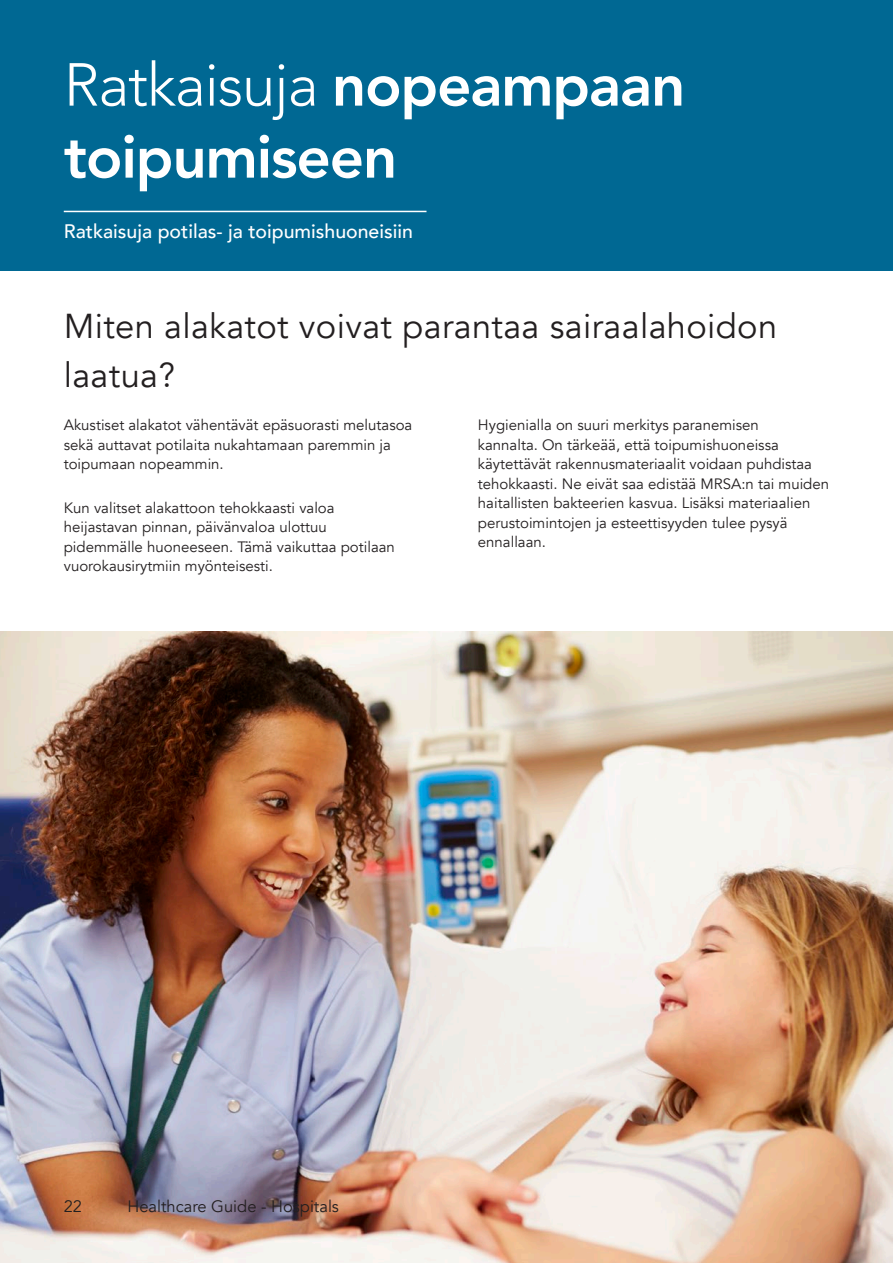
<style>
.page{position:relative;width:893px;height:1263px;background:#fff}
.page>*{position:absolute;margin:0;border:0;box-sizing:border-box;transform-origin:0 0}
.t1{font:800 60px/72px "Avenir";letter-spacing:-.02em;color:#fff}
.t2{font:34.5px/48.3px "Avenir";letter-spacing:.01em;color:#231f20}
.t3{font:500 19.5px "Avenir";color:#fff}
.t4{font:16.5px "Avenir";color:#231f20}
.t5{font:15px/19.5px "Avenir";color:#231f20}
.s1{font-weight:300}
</style>
<div class="page">
<div style="left:0;top:0;width:893px;height:270px;background:#006893"></div>
<hr style="left:64px;top:211px;width:362px;height:1px;background:#fff">
<img style="left:0;top:632px;width:893px;height:631px">
<h1 class="t1" style="left:64px;top:49px;width:623px"><span class="s1">Ratkaisuja</span> nopeampaan toipumiseen</h1>
<h3 class="t3" style="left:64px;top:214px;width:351px">Ratkaisuja potilas- ja toipumishuoneisiin</h3>
<h2 class="t2" style="left:64px;top:303px;width:715px">Miten alakatot voivat parantaa sairaalahoidon laatua?</h2>
<p class="t5" style="left:64px;top:416px;width:350px">Akustiset alakatot vähentävät epäsuorasti melutasoa sekä auttavat potilaita nukahtamaan paremmin ja toipumaan nopeammin.</p>
<p class="t5" style="left:64px;top:498px;width:333px">Kun valitset alakattoon tehokkaasti valoa heijastavan pinnan, päivänvaloa ulottuu pidemmälle huoneeseen. Tämä vaikuttaa potilaan vuorokausirytmiin myönteisesti.</p>
<p class="t5" style="left:478px;top:415px;width:353px">Hygienialla on suuri merkitys paranemisen<br>kannalta. On tärkeää, että toipumishuoneissa käytettävät rakennusmateriaalit voidaan puhdistaa tehokkaasti. Ne eivät saa edistää MRSA:n tai muiden haitallisten bakteerien kasvua. Lisäksi materiaalien perustoimintojen ja esteettisyyden tulee pysyä ennallaan.</p>
<p class="t4" style="left:64px;top:1196px;width:20px">22</p>
<p class="t4" style="left:128px;top:1196px;width:213px">Healthcare Guide - Hospitals</p>
</div>
